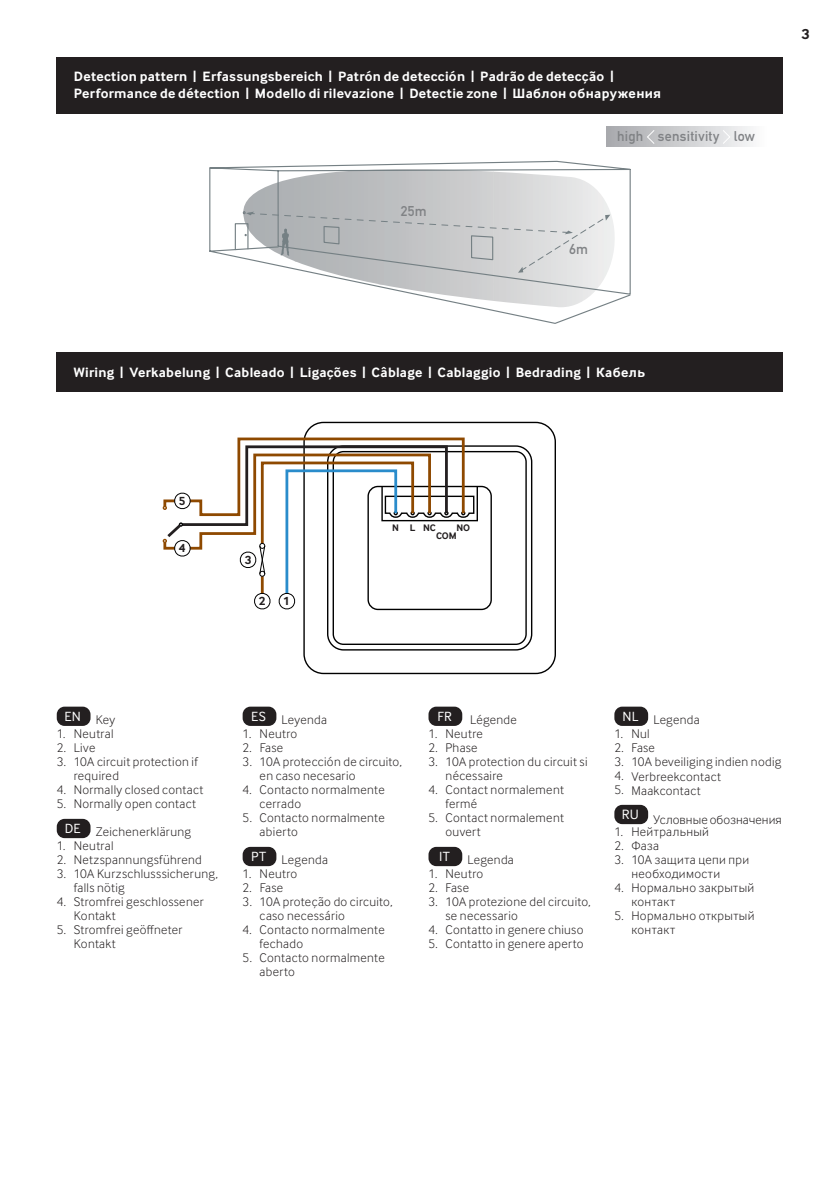
<style>
.page{position:relative;width:840px;height:1191px;background:#fff}
.page>*{position:absolute;margin:0;border:0;box-sizing:border-box;transform-origin:0 0}
.t1{font:700 15px "Inter Face";color:#231f20}
.Sub_Heading{font:700 14px/16.8px "Inter Face";letter-spacing:.02em;color:#fff}
.t2{font:700 14px "DIN Alternate";letter-spacing:.02em;color:#808285}
.Sub_Heading-2{font:14px "Inter Face";color:#fff}
.Sub_Heading-3{font:13.8px "Inter Face";letter-spacing:.025em;color:#fff}
.Caption_Bullet{font:300 13px/14px "Inter Face";letter-spacing:.025em;color:#231f20}
.Caption_Bullet-2{font:300 13px "Inter Face";letter-spacing:.005em;color:#231f20}
.t3{font:700 12.2px "Inter Face";color:#231f20}
.t4{font:700 9.8px/7.8px "Inter Face";color:#231f20}
</style>
<div class="page">
<div style="left:57px;top:57px;width:725px;height:56px;background:#231f20"></div>
<div style="left:605px;top:127px;width:160px;height:20px;background:linear-gradient(to right,#a6a7ab,#fafbfb)"></div>
<svg style="left:645px;top:129px;width:10px;height:16px"></svg>
<svg style="left:721px;top:129px;width:9px;height:16px"></svg>
<div style="left:57px;top:352px;width:725px;height:40px;background:#231f20"></div>
<svg style="left:232px;top:161px;width:381px;height:6px"></svg>
<svg style="left:209px;top:167px;width:421px;height:157px"></svg>
<svg style="left:243px;top:212px;width:367px;height:61px;background:#c8cacb"></svg>
<svg style="left:303px;top:421px;width:253px;height:254px"></svg>
<svg style="left:326px;top:445px;width:206px;height:206px"></svg>
<div style="left:332px;top:451px;width:194px;height:194px;border:1px solid #000;border-radius:10px"></div>
<svg style="left:162px;top:436px;width:313px;height:174px"></svg>
<div style="left:57px;top:706px;width:33px;height:20px;background:#231f20;border-radius:8px"></div>
<div style="left:57px;top:819px;width:33px;height:19px;background:#231f20;border-radius:8px"></div>
<div style="left:242px;top:706px;width:34px;height:20px;background:#231f20;border-radius:8px"></div>
<div style="left:242px;top:847px;width:34px;height:19px;background:#231f20;border-radius:8px"></div>
<div style="left:428px;top:706px;width:34px;height:20px;background:#231f20;border-radius:8px"></div>
<div style="left:428px;top:847px;width:34px;height:19px;background:#231f20;border-radius:8px"></div>
<div style="left:614px;top:706px;width:33px;height:20px;background:#231f20;border-radius:8px"></div>
<div style="left:614px;top:805px;width:33px;height:19px;background:#231f20;border-radius:8px"></div>
<p class="Sub_Heading" style="left:74px;top:68px;width:588px">Detection pattern | Erfassungsbereich | Patrón de detección | Padrão de detecção |<br>Performance de détection | Modello di rilevazione | Detectie zone | Шаблон обнаружения</p>
<p class="t2" style="left:617px;top:125px;width:139px">high sensitivity low</p>
<p class="t2" style="left:400px;top:201px;width:28px">25m</p>
<p class="t2" style="left:568px;top:238px;width:20px">6m</p>
<p class="Sub_Heading" style="left:74px;top:364px;width:572px">Wiring | Verkabelung | Cableado | Ligações | Câblage | Cablaggio | Bedrading | Кабель</p>
<p class="t1" style="left:801px;top:25px;width:10px">3</p>
<p class="t3" style="left:179px;top:493px;width:8px">5</p>
<p class="t3" style="left:179px;top:541px;width:8px">4</p>
<p class="t3" style="left:245px;top:552px;width:8px">3</p>
<p class="t3" style="left:259px;top:594px;width:8px">2</p>
<p class="t3" style="left:283px;top:594px;width:8px">1</p>
<p class="t4" style="left:392px;top:524px;width:45px">N LNC</p>
<p class="t4" style="left:436px;top:524px;width:36px;text-indent:20px">NO<br>COM</p>
<p class="Sub_Heading-3" style="left:64px;top:708px;width:18px">EN</p>
<p class="Caption_Bullet" style="left:96px;top:712px;width:21px">Key</p>
<p class="Caption_Bullet" style="left:57px;top:726px;width:58px">1. Neutral</p>
<p class="Caption_Bullet" style="left:57px;top:740px;width:40px">2. Live</p>
<p class="Caption_Bullet" style="left:74px;top:754px;width:125px;text-indent:-17px">3. 10A circuit protection if required</p>
<p class="Caption_Bullet" style="left:57px;top:782px;width:148px">4. Normally closed contact</p>
<p class="Caption_Bullet" style="left:57px;top:796px;width:141px">5. Normally open contact</p>
<p class="Sub_Heading-3" style="left:65px;top:820px;width:17px">DE</p>
<p class="Caption_Bullet" style="left:96px;top:824px;width:97px">Zeichenerklärung</p>
<p class="Caption_Bullet" style="left:57px;top:838px;width:58px">1. Neutral</p>
<p class="Caption_Bullet" style="left:57px;top:852px;width:146px">2. Netzspannungsführend</p>
<p class="Caption_Bullet" style="left:74px;top:866px;width:145px;text-indent:-17px">3. 10A Kurzschlusssicherung, falls nötig</p>
<p class="Caption_Bullet" style="left:74px;top:894px;width:131px;text-indent:-17px">4. Stromfrei geschlossener<br>Kontakt</p>
<p class="Caption_Bullet" style="left:74px;top:922px;width:110px;text-indent:-17px">5. Stromfrei geöffneter<br>Kontakt</p>
<p class="Sub_Heading-3" style="left:251px;top:708px;width:16px">ES</p>
<p class="Caption_Bullet" style="left:281px;top:712px;width:47px">Leyenda</p>
<p class="Caption_Bullet" style="left:242px;top:726px;width:56px">1. Neutro</p>
<p class="Caption_Bullet" style="left:242px;top:740px;width:42px">2. Fase</p>
<p class="Caption_Bullet" style="left:259px;top:754px;width:143px;text-indent:-17px">3. 10A protección de circuito, en caso necesario</p>
<p class="Caption_Bullet" style="left:259px;top:782px;width:126px;text-indent:-17px">4. Contacto normalmente cerrado</p>
<p class="Caption_Bullet" style="left:259px;top:810px;width:126px;text-indent:-17px">5. Contacto normalmente abierto</p>
<p class="Sub_Heading-3" style="left:251px;top:848px;width:17px">PT</p>
<p class="Caption_Bullet" style="left:281px;top:852px;width:48px">Legenda</p>
<p class="Caption_Bullet" style="left:242px;top:866px;width:56px">1. Neutro</p>
<p class="Caption_Bullet" style="left:242px;top:880px;width:42px">2. Fase</p>
<p class="Caption_Bullet" style="left:259px;top:894px;width:134px;text-indent:-17px">3. 10A proteção do circuito, caso necessário</p>
<p class="Caption_Bullet" style="left:259px;top:922px;width:126px;text-indent:-17px">4. Contacto normalmente fechado</p>
<p class="Caption_Bullet" style="left:259px;top:950px;width:126px;text-indent:-17px">5. Contacto normalmente aberto</p>
<p class="Sub_Heading-3" style="left:437px;top:708px;width:16px">FR</p>
<p class="Caption_Bullet" style="left:470px;top:712px;width:48px">Légende</p>
<p class="Caption_Bullet" style="left:428px;top:726px;width:56px">1. Neutre</p>
<p class="Caption_Bullet" style="left:428px;top:740px;width:51px">2. Phase</p>
<p class="Caption_Bullet" style="left:445px;top:754px;width:143px;text-indent:-17px">3. 10A protection du circuit si nécessaire</p>
<p class="Caption_Bullet" style="left:445px;top:782px;width:120px;text-indent:-17px">4. Contact normalement fermé</p>
<p class="Caption_Bullet" style="left:445px;top:810px;width:120px;text-indent:-17px">5. Contact normalement ouvert</p>
<p class="Sub_Heading-3" style="left:439px;top:848px;width:12px">IT</p>
<p class="Caption_Bullet" style="left:467px;top:852px;width:48px">Legenda</p>
<p class="Caption_Bullet" style="left:428px;top:866px;width:56px">1. Neutro</p>
<p class="Caption_Bullet" style="left:428px;top:880px;width:42px">2. Fase</p>
<p class="Caption_Bullet" style="left:445px;top:894px;width:146px;text-indent:-17px">3. 10A protezione del circuito, se necessario</p>
<p class="Caption_Bullet" style="left:428px;top:922px;width:156px">4. Contatto in genere chiuso</p>
<p class="Caption_Bullet" style="left:428px;top:936px;width:156px">5. Contatto in genere aperto</p>
<p class="Sub_Heading-3" style="left:622px;top:708px;width:18px">NL</p>
<p class="Caption_Bullet" style="left:653px;top:712px;width:48px">Legenda</p>
<p class="Caption_Bullet" style="left:614px;top:726px;width:37px">1. Nul</p>
<p class="Caption_Bullet" style="left:614px;top:740px;width:42px">2. Fase</p>
<p class="Caption_Bullet" style="left:614px;top:754px;width:168px">3. 10A beveiliging indien nodig</p>
<p class="Caption_Bullet" style="left:614px;top:769px;width:108px">4. Verbreekcontact</p>
<p class="Caption_Bullet" style="left:614px;top:783px;width:88px">5. Maakcontact</p>
<p class="Sub_Heading-2" style="left:621px;top:806px;width:19px">RU</p>
<p class="Caption_Bullet-2" style="left:653px;top:812px;width:130px">Условные обозначения</p>
<p class="Caption_Bullet" style="left:614px;top:824px;width:96px">1. Нейтральный</p>
<p class="Caption_Bullet" style="left:614px;top:838px;width:46px">2. Фаза</p>
<p class="Caption_Bullet" style="left:631px;top:852px;width:119px;text-indent:-17px">3. 10А защита цепи при необходимости</p>
<p class="Caption_Bullet" style="left:631px;top:880px;width:124px;text-indent:-17px">4. Нормально закрытый контакт</p>
<p class="Caption_Bullet" style="left:631px;top:908px;width:125px;text-indent:-17px">5. Нормально открытый контакт</p>
</div>
